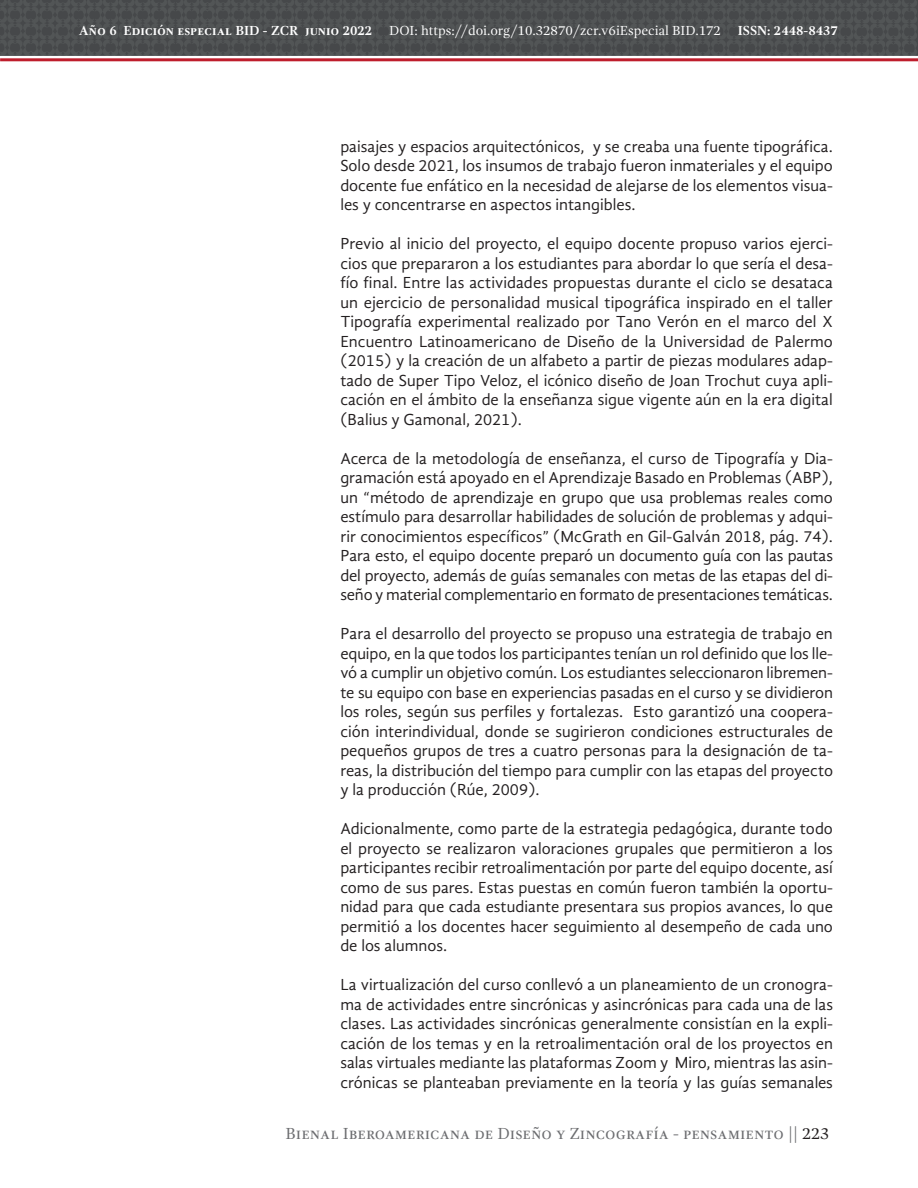
<style>
.page{position:relative;width:918px;height:1188px;background:#fff}
.page>*{position:absolute;margin:0;border:0;box-sizing:border-box;transform-origin:0 0}
.CUERPO{font:16.5px/19.5px "Gandhi Sans";color:#231f20;text-align:justify}
.t1{font:16.5px "Gandhi Serif";color:#6c6d70}
.t2{font:13.5px "Gandhi Serif";color:#fff}
.s1{font-weight:700}
.s2{color:#231f20}
</style>
<div class="page">
<div style="left:0;top:0;width:918px;height:56px;background:#4c4f50"></div>
<hr style="left:0;top:58px;width:918px;height:3px;background:#be1d2c">
<p class="t2" style="left:79px;top:23px;width:761px"><span class="s1">Año 6 Edición especial BID - ZCR junio 2022</span> DOI: https://doi.org/10.32870/zcr.v6iEspecial BID.172 <span class="s1">ISSN: 2448-8437</span></p>
<p class="CUERPO" style="left:340px;top:136px;width:494px">paisajes y espacios arquitectónicos, y se creaba una fuente tipográfica.<br>Solo desde 2021, los insumos de trabajo fueron inmateriales y el equipo docente fue enfático en la necesidad de alejarse de los elementos visua&shy;les y concentrarse en aspectos intangibles.</p>
<p class="CUERPO" style="left:340px;top:234px;width:494px">Previo al inicio del proyecto, el equipo docente propuso varios ejerci&shy;cios que prepararon a los estudiantes para abordar lo que sería el desa&shy;fío final. Entre las actividades propuestas durante el ciclo se desataca un ejercicio de personalidad musical tipográfica inspirado en el taller Tipografía experimental realizado por Tano Verón en el marco del X Encuentro Latinoamericano de Diseño de la Universidad de Palermo (2015) y la creación de un alfabeto a partir de piezas modulares adap&shy;tado de Super Tipo Veloz, el icónico diseño de Joan Trochut cuya apli&shy;cación en el ámbito de la enseñanza sigue vigente aún en la era digital (Balius y Gamonal, 2021).</p>
<p class="CUERPO" style="left:340px;top:448px;width:494px">Acerca de la metodología de enseñanza, el curso de Tipografía y Dia&shy;gramación está apoyado en el Aprendizaje Basado en Problemas (ABP), un “método de aprendizaje en grupo que usa problemas reales como estímulo para desarrollar habilidades de solución de problemas y adqui&shy;rir conocimientos específicos” (McGrath en Gil-Galván 2018, pág. 74).<br>Para esto, el equipo docente preparó un documento guía con las pautas del proyecto, además de guías semanales con metas de las etapas del di&shy;seño y material complementario en formato de presentaciones temáticas.</p>
<p class="CUERPO" style="left:340px;top:624px;width:494px">Para el desarrollo del proyecto se propuso una estrategia de trabajo en equipo, en la que todos los participantes tenían un rol definido que los lle&shy;vó a cumplir un objetivo común. Los estudiantes seleccionaron libremen&shy;te su equipo con base en experiencias pasadas en el curso y se dividieron los roles, según sus perfiles y fortalezas. Esto garantizó una coopera&shy;ción interindividual, donde se sugirieron condiciones estructurales de pequeños grupos de tres a cuatro personas para la designación de ta&shy;reas, la distribución del tiempo para cumplir con las etapas del proyecto y la producción (Rúe, 2009).</p>
<p class="CUERPO" style="left:340px;top:819px;width:494px">Adicionalmente, como parte de la estrategia pedagógica, durante todo el proyecto se realizaron valoraciones grupales que permitieron a los participantes recibir retroalimentación por parte del equipo docente, así como de sus pares. Estas puestas en común fueron también la oportu&shy;nidad para que cada estudiante presentara sus propios avances, lo que permitió a los docentes hacer seguimiento al desempeño de cada uno de los alumnos.</p>
<p class="CUERPO" style="left:340px;top:975px;width:494px">La virtualización del curso conllevó a un planeamiento de un cronogra&shy;ma de actividades entre sincrónicas y asincrónicas para cada una de las clases. Las actividades sincrónicas generalmente consistían en la expli&shy;cación de los temas y en la retroalimentación oral de los proyectos en salas virtuales mediante las plataformas Zoom y Miro, mientras las asin&shy;crónicas se planteaban previamente en la teoría y las guías semanales</p>
<p class="t1" style="left:286px;top:1124px;width:545px">Bienal Iberoamericana de Diseño y Zincografía - pensamiento || <span class="s2">223</span></p>
</div>
